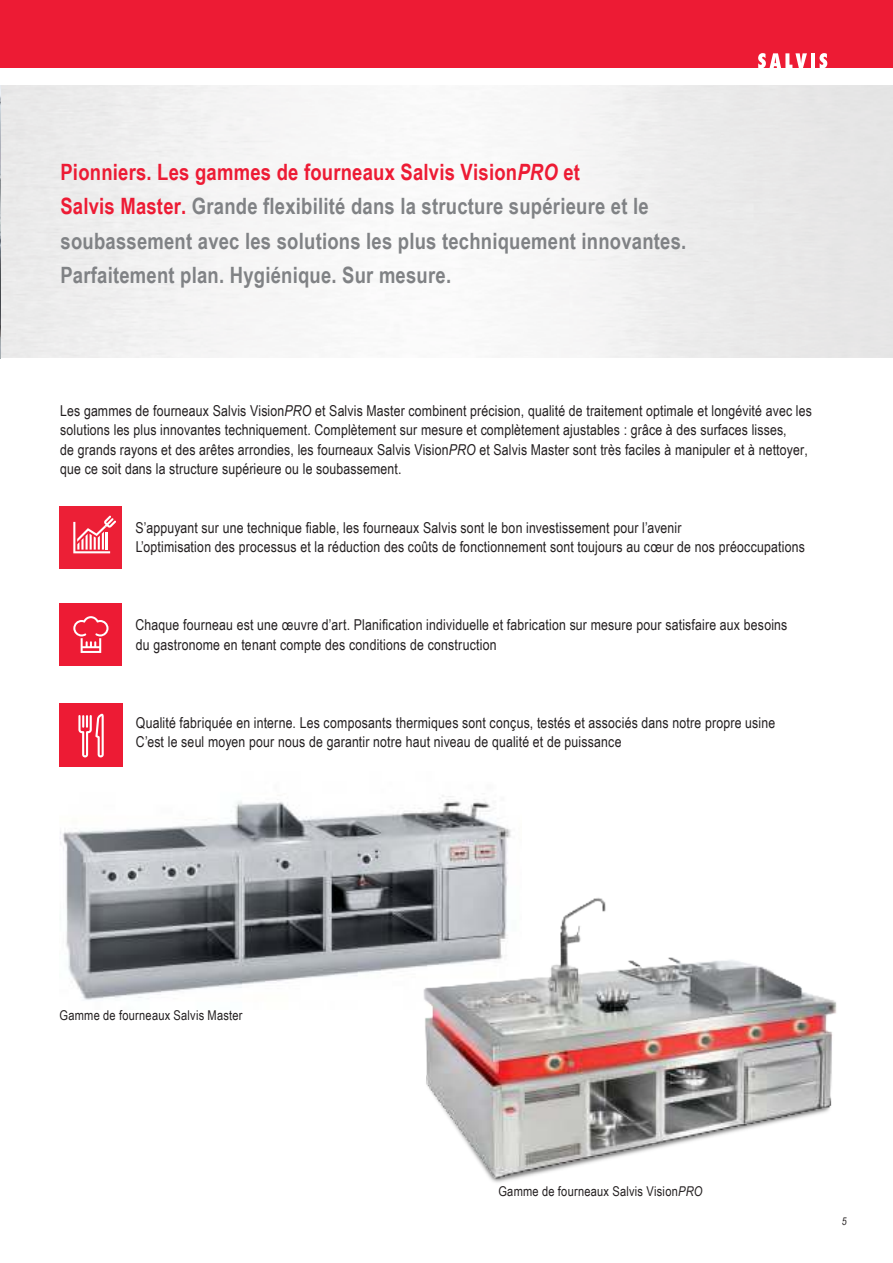
<style>
.page{position:relative;width:893px;height:1263px;background:#fff}
.page>*{position:absolute;margin:0;border:0;box-sizing:border-box;transform-origin:0 0}
.t1{font:700 22.5px/34.5px "Arial Narrow";letter-spacing:.01em;color:#808285}
.t2{font:15px/19.5px "Arial Narrow";letter-spacing:.01em;color:#231f20}
.t3{font:13.5px "Arial Narrow";letter-spacing:.015em;color:#231f20}
.t4{font:italic 10.5px "Arial Narrow";color:#231f20}
.s1{color:#ed1b34}
.s2{font-style:italic;color:#ed1b34}
.s3{font-style:italic}
</style>
<div class="page">
<div style="left:0;top:0;width:893px;height:68px;background:#ed1b34"></div>
<svg style="left:758px;top:53px;width:49px;height:15px"></svg>
<hr style="left:811px;top:53px;width:4px;height:15px;background:#fff">
<svg style="left:819px;top:53px;width:8px;height:15px"></svg>
<img style="left:0;top:85px;width:893px;height:273px">
<img style="left:60px;top:795px;width:451px;height:205px">
<img style="left:398px;top:890px;width:439px;height:293px">
<div style="left:60px;top:506px;width:62px;height:63px;background:#ec1f36"></div>
<svg style="left:73px;top:516px;width:43px;height:37px"></svg>
<div style="left:60px;top:603px;width:62px;height:63px;background:#ed1b34"></div>
<svg style="left:73px;top:616px;width:36px;height:37px"></svg>
<div style="left:60px;top:704px;width:63px;height:63px;background:#ed1b34"></div>
<svg style="left:78px;top:714px;width:26px;height:43px"></svg>
<p class="t1" style="left:60px;top:157px;width:627px"><span class="s1">Pionniers. Les gammes de fourneaux Salvis Vision</span><span class="s2">PRO</span> <span class="s1">et<br>Salvis Master.</span> Grande flexibilité dans la structure supérieure et le soubassement avec les solutions les plus techniquement innovantes.<br>Parfaitement plan. Hygiénique. Sur mesure.</p>
<p class="t2" style="left:60px;top:402px;width:753px">Les gammes de fourneaux Salvis Vision<span class="s3">PRO</span> et Salvis Master combinent précision, qualité de traitement optimale et longévité avec les solutions les plus innovantes techniquement. Complètement sur mesure et complètement ajustables : grâce à des surfaces lisses,<br>de grands rayons et des arêtes arrondies, les fourneaux Salvis Vision<span class="s3">PRO</span> et Salvis Master sont très faciles à manipuler et à nettoyer, que ce soit dans la structure supérieure ou le soubassement.</p>
<p class="t2" style="left:136px;top:518px;width:671px">S’appuyant sur une technique fiable, les fourneaux Salvis sont le bon investissement pour l’avenir<br>L’optimisation des processus et la réduction des coûts de fonctionnement sont toujours au cœur de nos préoccupations</p>
<p class="t2" style="left:135px;top:615px;width:653px">Chaque fourneau est une œuvre d’art. Planification individuelle et fabrication sur mesure pour satisfaire aux besoins du gastronome en tenant compte des conditions de construction</p>
<p class="t2" style="left:136px;top:714px;width:641px">Qualité fabriquée en interne. Les composants thermiques sont conçus, testés et associés dans notre propre usine<br>C’est le seul moyen pour nous de garantir notre haut niveau de qualité et de puissance</p>
<p class="t3" style="left:60px;top:1010px;width:184px">Gamme de fourneaux Salvis Master</p>
<p class="t3" style="left:498px;top:1186px;width:206px">Gamme de fourneaux Salvis Vision<span class="s3">PRO</span></p>
<p class="t4" style="left:842px;top:1217px;width:6px">5</p>
</div>
